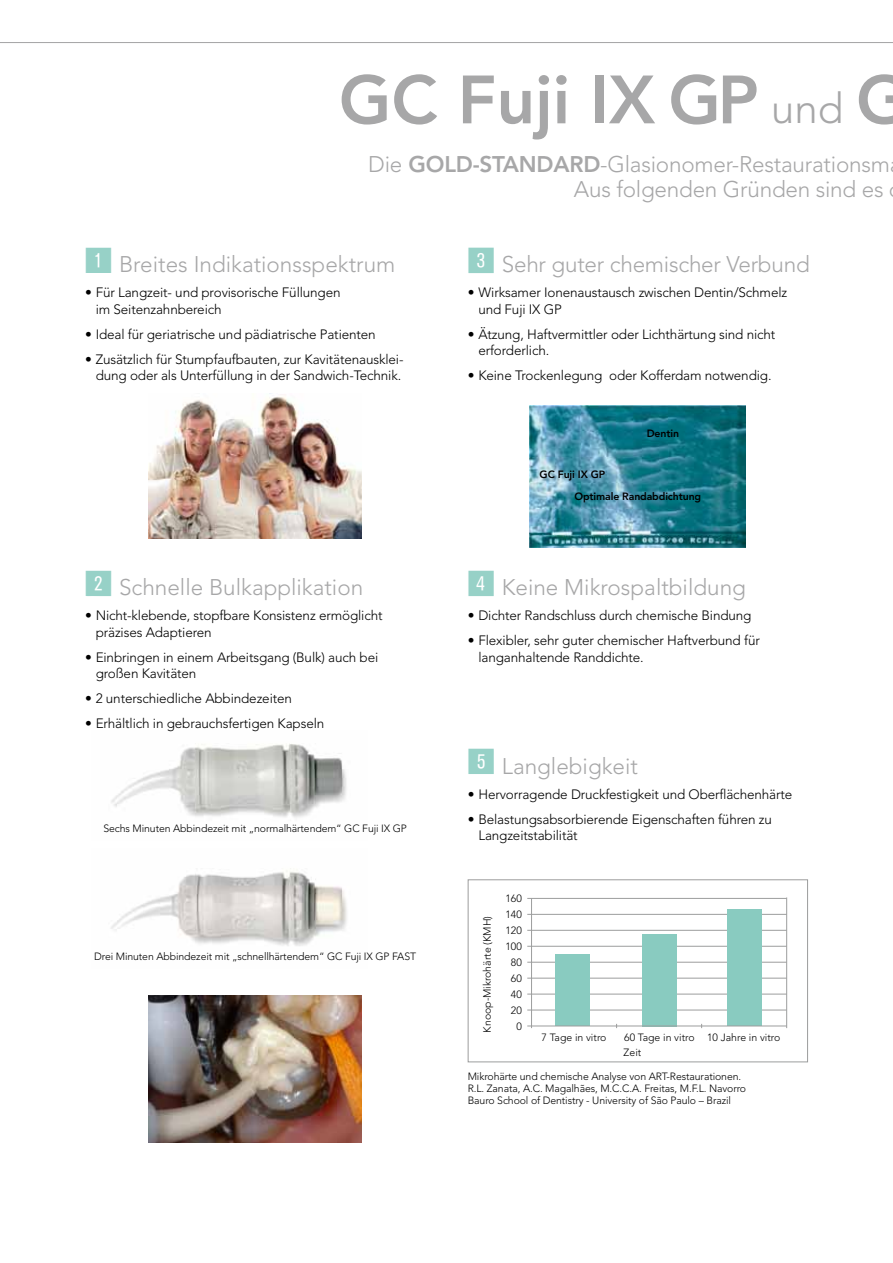
<style>
.page{position:relative;width:893px;height:1263px;background:#fff}
.page>*{position:absolute;margin:0;border:0;box-sizing:border-box;transform-origin:0 0}
.t1{font:800 67.5px "Avenir LT Std";color:#a7a7a8}
.t2{font:36px "Ziffernim Kreisund Quadrat BQ";color:#97d1c7}
.t3{font:300 22.5px/25.5px "Avenir LT Std";color:#a7a7a8;text-align:right}
.t4{font:800 22.5px "Avenir LT Std";color:#a7a7a8}
.t5{font:300 13.5px/16.5px "Avenir LT Std";letter-spacing:-.01em;color:#000}
.t6{font:300 10.5px/12px "Avenir LT Std";letter-spacing:-.01em;color:#000}
.t7{font:800 10.5px/22.2px "Avenir LT Std";letter-spacing:-.01em;color:#000}
.s1{font-weight:300;font-size:42px}
.s2{font-weight:300}
</style>
<div class="page">
<img style="left:111px;top:868px;width:236px;height:78px">
<img style="left:111px;top:744px;width:236px;height:74px">
<img style="left:149px;top:995px;width:212px;height:147px">
<img style="left:530px;top:405px;width:216px;height:142px">
<img style="left:149px;top:397px;width:213px;height:142px">
<hr style="left:0;top:42px;width:893px;height:1px;background:#a7a7a8">
<div style="left:468px;top:879px;width:340px;height:183px;border:1px solid #9c9d9d"></div>
<hr style="left:527px;top:1010px;width:260px;height:1px;background:#9c9d9d">
<hr style="left:527px;top:994px;width:260px;height:1px;background:#9c9d9d">
<hr style="left:527px;top:978px;width:260px;height:1px;background:#9c9d9d">
<hr style="left:527px;top:962px;width:260px;height:1px;background:#9c9d9d">
<hr style="left:527px;top:946px;width:260px;height:1px;background:#9c9d9d">
<hr style="left:527px;top:930px;width:260px;height:1px;background:#9c9d9d">
<hr style="left:527px;top:914px;width:260px;height:1px;background:#9c9d9d">
<hr style="left:527px;top:898px;width:260px;height:1px;background:#9c9d9d">
<hr style="left:531px;top:898px;width:1px;height:130px;background:#9c9d9d">
<hr style="left:786px;top:897px;width:1px;height:131px;background:#9c9d9d">
<div style="left:556px;top:954px;width:34px;height:71px;background:#89cbc0"></div>
<div style="left:642px;top:934px;width:34px;height:92px;background:#89cbc0"></div>
<div style="left:727px;top:909px;width:34px;height:117px;background:#89cbc0"></div>
<hr style="left:527px;top:1025px;width:260px;height:1px;background:#9c9d9d">
<h1 class="t1" style="left:339px;top:60px;width:571px">GC Fuji IX GP <span class="s1">und</span> G</h1>
<h3 class="t4" style="left:368px;top:150px;width:74px"><span class="s2">Die</span> GOLD</h3>
<h3 class="t4" style="left:473px;top:150px;width:36px">-STANDARD</h3>
<h3 class="t3" style="left:574px;top:151px;width:318px">-Glasionomer-Restaurationsm<br>Aus folgenden Gründen sind es</h3>
<h2 class="t2" style="left:85px;top:239px;width:28px">@</h2>
<h3 class="t3" style="left:119px;top:252px;width:278px">Breites Indikationsspektrum</h3>
<p class="t5" style="left:96px;top:284px;width:246px;text-indent:-11px">• Für Langzeit- und provisorische Füllungen im Seitenzahnbereich</p>
<p class="t5" style="left:85px;top:326px;width:292px">• Ideal für geriatrische und pädiatrische Patienten</p>
<p class="t5" style="left:85px;top:351px;width:320px;text-align:right">• Zusätzlich für Stumpfaufbauten, zur Kavitätenausklei&shy;dung oder als Unterfüllung in der Sandwich-Technik.</p>
<h2 class="t2" style="left:85px;top:562px;width:28px">”</h2>
<h3 class="t3" style="left:119px;top:575px;width:246px">Schnelle Bulkapplikation</h3>
<p class="t5" style="left:96px;top:607px;width:288px;text-indent:-11px">• Nicht-klebende, stopfbare Konsistenz ermöglicht präzises Adaptieren</p>
<p class="t5" style="left:96px;top:649px;width:284px;text-indent:-11px">• Einbringen in einem Arbeitsgang (Bulk) auch bei großen Kavitäten</p>
<p class="t5" style="left:85px;top:690px;width:208px">• 2 unterschiedliche Abbindezeiten</p>
<p class="t5" style="left:85px;top:715px;width:241px">• Erhältlich in gebrauchsfertigen Kapseln</p>
<p class="t6" style="left:103px;top:823px;width:305px">Sechs Minuten Abbindezeit mit „normalhärtendem“ GC Fuji IX GP</p>
<p class="t6" style="left:94px;top:950px;width:323px">Drei Minuten Abbindezeit mit „schnellhärtendem“ GC Fuji IX GP FAST</p>
<h2 class="t2" style="left:468px;top:239px;width:28px">#</h2>
<h3 class="t3" style="left:502px;top:252px;width:309px">Sehr guter chemischer Verbund</h3>
<p class="t5" style="left:478px;top:284px;width:310px;text-indent:-11px">• Wirksamer Ionenaustausch zwischen Dentin/Schmelz und Fuji IX GP</p>
<p class="t5" style="left:478px;top:326px;width:299px;text-indent:-11px">• Ätzung, Haftvermittler oder Lichthärtung sind nicht erforderlich.</p>
<p class="t5" style="left:468px;top:367px;width:305px">• Keine Trockenlegung oder Kofferdam notwendig.</p>
<p class="t7" style="left:647px;top:422px;width:34px">Dentin</p>
<p class="t7" style="left:574px;top:463px;width:128px;text-indent:-35px">GC Fuji IX GP<br>Optimale Randabdichtung</p>
<h2 class="t2" style="left:468px;top:562px;width:28px">£</h2>
<h3 class="t3" style="left:502px;top:575px;width:246px">Keine Mikrospaltbildung</h3>
<p class="t5" style="left:468px;top:607px;width:285px">• Dichter Randschluss durch chemische Bindung</p>
<p class="t5" style="left:478px;top:632px;width:283px;text-indent:-11px">• Flexibler, sehr guter chemischer Haftverbund für langanhaltende Randdichte.</p>
<h2 class="t2" style="left:468px;top:741px;width:28px">fi</h2>
<h3 class="t3" style="left:502px;top:753px;width:138px">Langlebigkeit</h3>
<p class="t5" style="left:468px;top:786px;width:326px">• Hervorragende Druckfestigkeit und Oberflächenhärte</p>
<p class="t5" style="left:478px;top:811px;width:295px;text-indent:-11px">• Belastungsabsorbierende Eigenschaften führen zu<br>Langzeitstabilität</p>
<p class="t6" style="left:481px;top:1032px;width:118px;rotate:-90deg">Knoop-Mikrohärte (KMH)</p>
<p class="t6" style="left:505px;top:892px;width:18px">160</p>
<p class="t6" style="left:505px;top:908px;width:18px">140</p>
<p class="t6" style="left:505px;top:924px;width:18px">120</p>
<p class="t6" style="left:505px;top:940px;width:18px">100</p>
<p class="t6" style="left:511px;top:956px;width:12px">80</p>
<p class="t6" style="left:511px;top:972px;width:12px">60</p>
<p class="t6" style="left:511px;top:988px;width:12px">40</p>
<p class="t6" style="left:511px;top:1004px;width:12px">20</p>
<p class="t6" style="left:516px;top:1020px;width:7px">0</p>
<p class="t6" style="left:542px;top:1032px;width:66px">7 Tage in vitro</p>
<p class="t6" style="left:624px;top:1032px;width:158px">60 Tage in vitro 10 Jahre in vitro</p>
<p class="t6" style="left:624px;top:1047px;width:19px">Zeit</p>
<p class="t6" style="left:468px;top:1070px;width:280px">Mikrohärte und chemische Analyse von ART-Restaurationen.<br>R.L. Zanata, A.C. Magalhães, M.C.C.A. Freitas, M.F.L. Navorro<br>Bauro School of Dentistry - University of São Paulo – Brazil</p>
</div>
